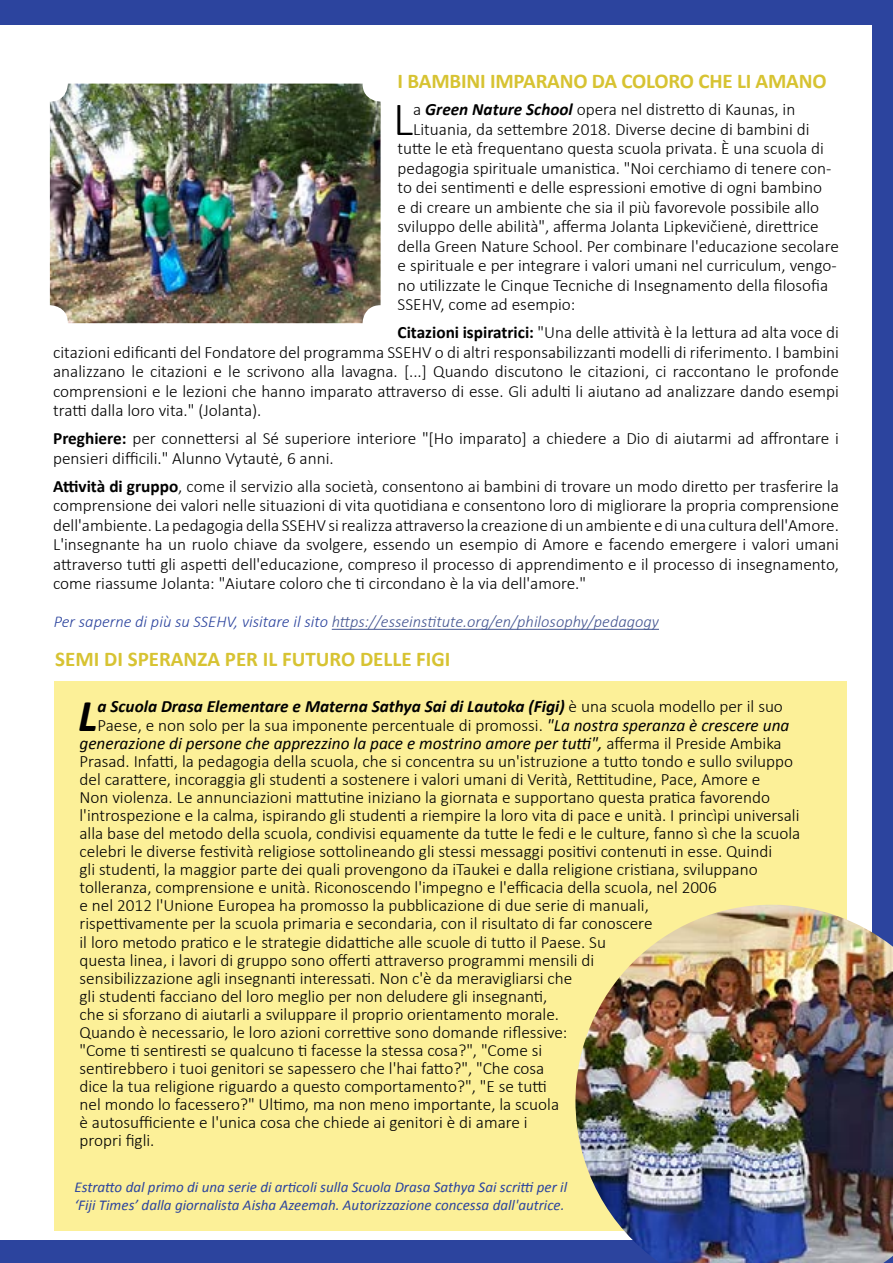
<style>
.page{position:relative;width:893px;height:1263px;background:#2c449e}
.page>*{position:absolute;margin:0;border:0;box-sizing:border-box;transform-origin:0 0}
.t1{font:300 48px "Calibri";color:#000}
.t2{font:italic 700 45.75px "Calibri";color:#000}
.t3{font:700 21px "Calibri";letter-spacing:-.01em;color:#d7c332}
.t4{font:300 17.25px/19.5px "Calibri";color:#000;text-align:justify}
.t5{font:italic 17.25px "Calibri";color:#000}
.t6{font:italic 700 17.25px "Calibri";color:#000}
.t7{font:italic 300 16.5px "Calibri";color:#465792}
.t8{font:italic 15px/18px "Calibri";color:#2c449e}
.s1{font-weight:700;font-style:italic}
.s2{font-weight:700}
.s3{color:#2c449e}
.s4{font-weight:300;font-style:normal}
.s5{font-weight:400;font-style:italic}
</style>
<div class="page">
<div style="left:0;top:26px;width:871px;height:1213px;background:#fff"></div>
<hr style="left:332px;top:629px;width:327px;height:1px;background:#465792">
<img style="left:50px;top:84px;width:331px;height:239px">
<div style="left:54px;top:681px;width:793px;height:550px;background:#fcf098"></div>
<img style="left:575px;top:905px;width:318px;height:358px">
<p class="t3" style="left:398px;top:68px;width:431px">I BAMBINI IMPARANO DA COLORO CHE LI AMANO</p>
<h1 class="t1" style="left:393px;top:89px;width:22px">L</h1>
<p class="t4" style="left:413px;top:100px;width:384px">a <span class="s1">Green Nature School</span> opera nel distretto di Kaunas, in</p>
<p class="t4" style="left:413px;top:119px;width:398px">Lituania, da settembre 2018. Diverse decine di bambini di</p>
<p class="t4" style="left:398px;top:139px;width:428px">tutte le età frequentano questa scuola privata. È una scuola di</p>
<p class="t4" style="left:398px;top:158px;width:435px">pedagogia spirituale umanistica. "Noi cerchiamo di tenere con-</p>
<p class="t4" style="left:398px;top:178px;width:426px">to dei sentimenti e delle espressioni emotive di ogni bambino</p>
<p class="t4" style="left:398px;top:197px;width:423px">e di creare un ambiente che sia il più favorevole possibile allo</p>
<p class="t4" style="left:398px;top:217px;width:423px">sviluppo delle abilità", afferma Jolanta Lipkevičienė, direttrice</p>
<p class="t4" style="left:398px;top:236px;width:443px">della Green Nature School. Per combinare l'educazione secolare</p>
<p class="t4" style="left:398px;top:256px;width:441px">e spirituale e per integrare i valori umani nel curriculum, vengo-</p>
<p class="t4" style="left:398px;top:275px;width:432px">no utilizzate le Cinque Tecniche di Insegnamento della filosofia</p>
<p class="t4" style="left:398px;top:295px;width:179px">SSEHV, come ad esempio:</p>
<p class="t4" style="left:53px;top:323px;width:787px;text-indent:344px"><span class="s2">Citazioni ispiratrici:</span> "Una delle attività è la lettura ad alta voce di citazioni edificanti del Fondatore del programma SSEHV o di altri responsabilizzanti modelli di riferimento. I bambini analizzano le citazioni e le scrivono alla lavagna. [...] Quando discutono le citazioni, ci raccontano le profonde comprensioni e le lezioni che hanno imparato attraverso di esse. Gli adulti li aiutano ad analizzare dando esempi tratti dalla loro vita." (Jolanta).</p>
<p class="t4" style="left:53px;top:429px;width:787px"><span class="s2">Preghiere:</span> per connettersi al Sé superiore interiore "[Ho imparato] a chiedere a Dio di aiutarmi ad affrontare i pensieri difficili." Alunno Vytautė, 6 anni.</p>
<p class="t4" style="left:53px;top:476px;width:787px"><span class="s2">Attività di gruppo</span>, come il servizio alla società, consentono ai bambini di trovare un modo diretto per trasferire la comprensione dei valori nelle situazioni di vita quotidiana e consentono loro di migliorare la propria comprensione dell'ambiente. La pedagogia della SSEHV si realizza attraverso la creazione di un ambiente e di una cultura dell'Amore.<br>L'insegnante ha un ruolo chiave da svolgere, essendo un esempio di Amore e facendo emergere i valori umani attraverso tutti gli aspetti dell'educazione, compreso il processo di apprendimento e il processo di insegnamento, come riassume Jolanta: "Aiutare coloro che ti circondano è la via dell'amore."</p>
<p class="t7" style="left:54px;top:611px;width:607px"><span class="s3">Per saperne di più su SSEHV, visitare il sito</span> https://esseinstitute.org/en/philosophy/pedagogy</p>
<p class="t3" style="left:55px;top:645px;width:397px">SEMI DI SPERANZA PER IL FUTURO DELLE FIGI</p>
<h2 class="t2" style="left:78px;top:686px;width:21px">L</h2>
<p class="t6" style="left:97px;top:696px;width:687px">a Scuola Drasa Elementare e Materna Sathya Sai di Lautoka (Figi) <span class="s4">è una scuola modello per il suo</span></p>
<p class="t4" style="left:97px;top:715px;width:693px">Paese, e non solo per la sua imponente percentuale di promossi. <span class="s5">"La nostra speranza è crescere una</span></p>
<p class="t5" style="left:80px;top:731px;width:704px">generazione di persone che apprezzino la pace e mostrino amore per tutti", <span class="s4">afferma il Preside Ambika</span></p>
<p class="t4" style="left:80px;top:751px;width:715px">Prasad. Infatti, la pedagogia della scuola, che si concentra su un'istruzione a tutto tondo e sullo sviluppo</p>
<p class="t4" style="left:80px;top:769px;width:682px">del carattere, incoraggia gli studenti a sostenere i valori umani di Verità, Rettitudine, Pace, Amore e</p>
<p class="t4" style="left:80px;top:787px;width:692px">Non violenza. Le annunciazioni mattutine iniziano la giornata e supportano questa pratica favorendo</p>
<p class="t4" style="left:80px;top:805px;width:721px">l'introspezione e la calma, ispirando gli studenti a riempire la loro vita di pace e unità. I princìpi universali</p>
<p class="t4" style="left:80px;top:823px;width:722px">alla base del metodo della scuola, condivisi equamente da tutte le fedi e le culture, fanno sì che la scuola</p>
<p class="t4" style="left:80px;top:841px;width:694px">celebri le diverse festività religiose sottolineando gli stessi messaggi positivi contenuti in esse. Quindi</p>
<p class="t4" style="left:80px;top:859px;width:680px">gli studenti, la maggior parte dei quali provengono da iTaukei e dalla religione cristiana, sviluppano</p>
<p class="t4" style="left:80px;top:878px;width:639px">tolleranza, comprensione e unità. Riconoscendo l'impegno e l'efficacia della scuola, nel 2006</p>
<p class="t4" style="left:80px;top:896px;width:571px">e nel 2012 l'Unione Europea ha promosso la pubblicazione di due serie di manuali,</p>
<p class="t4" style="left:80px;top:914px;width:574px">rispettivamente per la scuola primaria e secondaria, con il risultato di far conoscere</p>
<p class="t4" style="left:80px;top:932px;width:528px">il loro metodo pratico e le strategie didattiche alle scuole di tutto il Paese. Su</p>
<p class="t4" style="left:80px;top:950px;width:516px">questa linea, i lavori di gruppo sono offerti attraverso programmi mensili di</p>
<p class="t4" style="left:80px;top:968px;width:494px">sensibilizzazione agli insegnanti interessati. Non c'è da meravigliarsi che</p>
<p class="t4" style="left:80px;top:986px;width:469px">gli studenti facciano del loro meglio per non deludere gli insegnanti,</p>
<p class="t4" style="left:80px;top:1004px;width:481px">che si sforzano di aiutarli a sviluppare il proprio orientamento morale.</p>
<p class="t4" style="left:80px;top:1022px;width:489px">Quando è necessario, le loro azioni correttive sono domande riflessive:</p>
<p class="t4" style="left:80px;top:1040px;width:464px">"Come ti sentiresti se qualcuno ti facesse la stessa cosa?", "Come si</p>
<p class="t4" style="left:80px;top:1058px;width:466px">sentirebbero i tuoi genitori se sapessero che l'hai fatto?", "Che cosa</p>
<p class="t4" style="left:80px;top:1076px;width:469px">dice la tua religione riguardo a questo comportamento?", "E se tutti</p>
<p class="t4" style="left:80px;top:1094px;width:481px">nel mondo lo facessero?" Ultimo, ma non meno importante, la scuola</p>
<p class="t4" style="left:80px;top:1113px;width:450px">è autosufficiente e l'unica cosa che chiede ai genitori è di amare i</p>
<p class="t4" style="left:80px;top:1131px;width:77px">propri figli.</p>
<p class="t8" style="left:74px;top:1178px;width:494px">Estratto dal primo di una serie di articoli sulla Scuola Drasa Sathya Sai scritti per il ‘Fiji Times’ dalla giornalista Aisha Azeemah. Autorizzazione concessa dall'autrice.</p>
</div>
